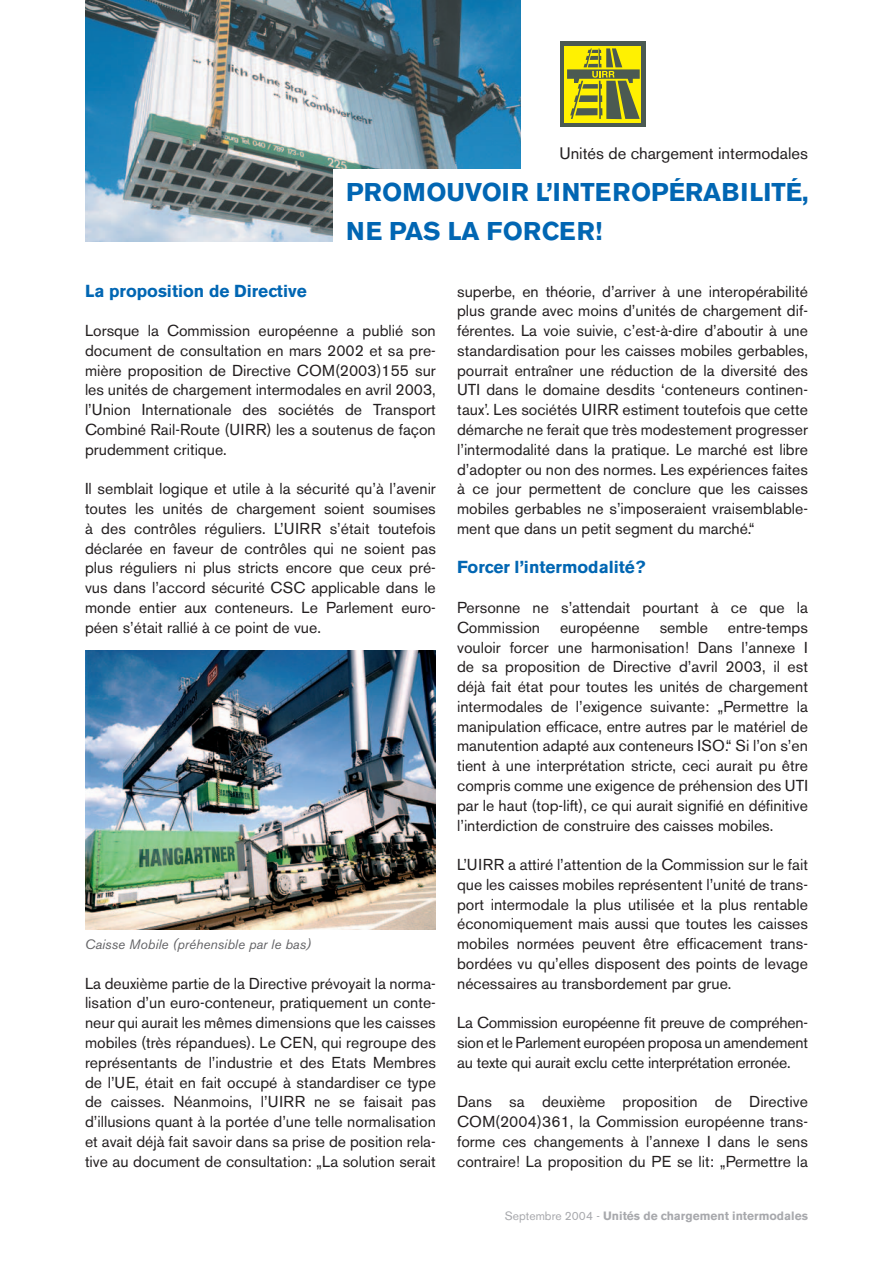
<style>
.page{position:relative;width:893px;height:1263px;background:#fff}
.page>*{position:absolute;margin:0;border:0;box-sizing:border-box;transform-origin:0 0}
.t1{font:700 25.5px/39px "Akzidenz Grotesk BE";color:#0166b3}
.t2{font:700 17.25px "Akzidenz Grotesk BE";color:#0166b3}
.t3{font:16.5px "Akzidenz Grotesk BE";color:#231f20}
.t4{font:15.75px/19.8px "Akzidenz Grotesk BE";color:#231f20;text-align:justify}
.t5{font:italic 13.5px "Akzidenz Grotesk BE";color:#636366}
.t6{font:700 12px "Akzidenz Grotesk BE";color:#a8a9ad}
.s1{font-weight:400}
</style>
<div class="page">
<img style="left:85px;top:0;width:435px;height:242px">
<div style="left:333px;top:169px;width:548px;height:98px;background:#fff"></div>
<div style="left:561px;top:41px;width:85px;height:85px;background:#4b5a52"></div>
<div style="left:564px;top:46px;width:77px;height:76px;background:#fff101"></div>
<svg style="left:567px;top:48px;width:73px;height:71px"></svg>
<img style="left:85px;top:651px;width:351px;height:278px">
<p class="t3" style="left:559px;top:144px;width:250px">Unités de chargement intermodales</p>
<h1 class="t1" style="left:346px;top:173px;width:464px">PROMOUVOIR L’INTEROPÉRABILITÉ,<br>NE PAS LA FORCER!</h1>
<p class="t2" style="left:85px;top:281px;width:223px">La proposition de Directive</p>
<p class="t4" style="left:85px;top:321px;width:352px">Lorsque la Commission européenne a publié son document de consultation en mars 2002 et sa pre&shy;mière proposition de Directive COM(2003)155 sur les unités de chargement intermodales en avril 2003, l’Union Internationale des sociétés de Transport Combiné Rail-Route (UIRR) les a soutenus de façon prudemment critique.</p>
<p class="t4" style="left:85px;top:479px;width:352px">Il semblait logique et utile à la sécurité qu’à l’avenir toutes les unités de chargement soient soumises à des contrôles réguliers. L’UIRR s’était toutefois déclarée en faveur de contrôles qui ne soient pas plus réguliers ni plus stricts encore que ceux pré&shy;vus dans l’accord sécurité CSC applicable dans le monde entier aux conteneurs. Le Parlement euro&shy;péen s’était rallié à ce point de vue.</p>
<p class="t5" style="left:85px;top:936px;width:228px">Caisse Mobile (préhensible par le bas)</p>
<p class="t4" style="left:85px;top:973px;width:352px">La deuxième partie de la Directive prévoyait la norma&shy;lisation d’un euro-conteneur, pratiquement un conte&shy;neur qui aurait les mêmes dimensions que les caisses mobiles (très répandues). Le CEN, qui regroupe des représentants de l’industrie et des Etats Membres de l’UE, était en fait occupé à standardiser ce type de caisses. Néanmoins, l’UIRR ne se faisait pas d’illusions quant à la portée d’une telle normalisation et avait déjà fait savoir dans sa prise de position rela&shy;tive au document de consultation: „La solution serait</p>
<p class="t4" style="left:457px;top:281px;width:352px">superbe, en théorie, d’arriver à une interopérabilité plus grande avec moins d’unités de chargement dif&shy;férentes. La voie suivie, c’est-à-dire d’aboutir à une standardisation pour les caisses mobiles gerbables, pourrait entraîner une réduction de la diversité des UTI dans le domaine desdits ‘conteneurs continen&shy;taux’. Les sociétés UIRR estiment toutefois que cette démarche ne ferait que très modestement progresser l’intermodalité dans la pratique. Le marché est libre d’adopter ou non des normes. Les expériences faites à ce jour permettent de conclure que les caisses mobiles gerbables ne s’imposeraient vraisemblable&shy;ment que dans un petit segment du marché.“</p>
<p class="t2" style="left:457px;top:557px;width:190px">Forcer l’intermodalité?</p>
<p class="t4" style="left:457px;top:598px;width:352px">Personne ne s’attendait pourtant à ce que la<br>Commission</p>
<p class="t4" style="left:560px;top:617px;width:81px">européenne</p>
<p class="t4" style="left:660px;top:617px;width:50px">semble</p>
<p class="t4" style="left:457px;top:617px;width:352px;text-indent:271px">entre-temps vouloir forcer une harmonisation! Dans l’annexe I de sa proposition de Directive d’avril 2003, il est déjà fait état pour toutes les unités de chargement intermodales de l’exigence suivante: „Permettre la manipulation efficace, entre autres par le matériel de manutention adapté aux conteneurs ISO.“ Si l’on s’en tient à une interprétation stricte, ceci aurait pu être compris comme une exigence de préhension des UTI par le haut (top-lift), ce qui aurait signifié en définitive l’interdiction de construire des caisses mobiles.</p>
<p class="t4" style="left:457px;top:855px;width:352px">L’UIRR a attiré l’attention de la Commission sur le fait que les caisses mobiles représentent l’unité de trans&shy;port intermodale la plus utilisée et la plus rentable économiquement mais aussi que toutes les caisses mobiles normées peuvent être efficacement trans&shy;bordées vu qu’elles disposent des points de levage nécessaires au transbordement par grue.</p>
<p class="t4" style="left:457px;top:1013px;width:352px">La Commission européenne fit preuve de compréhen&shy;sion et le Parlement européen proposa un amendement au texte qui aurait exclu cette interprétation erronée.</p>
<p class="t4" style="left:457px;top:1092px;width:352px">Dans sa deuxième proposition de Directive COM(2004)361, la Commission européenne trans&shy;forme ces changements à l’annexe I dans le sens contraire! La proposition du PE se lit: „Permettre la</p>
<p class="t6" style="left:505px;top:1208px;width:304px"><span class="s1">Septembre 2004 -</span> Unités de chargement intermodales</p>
</div>
